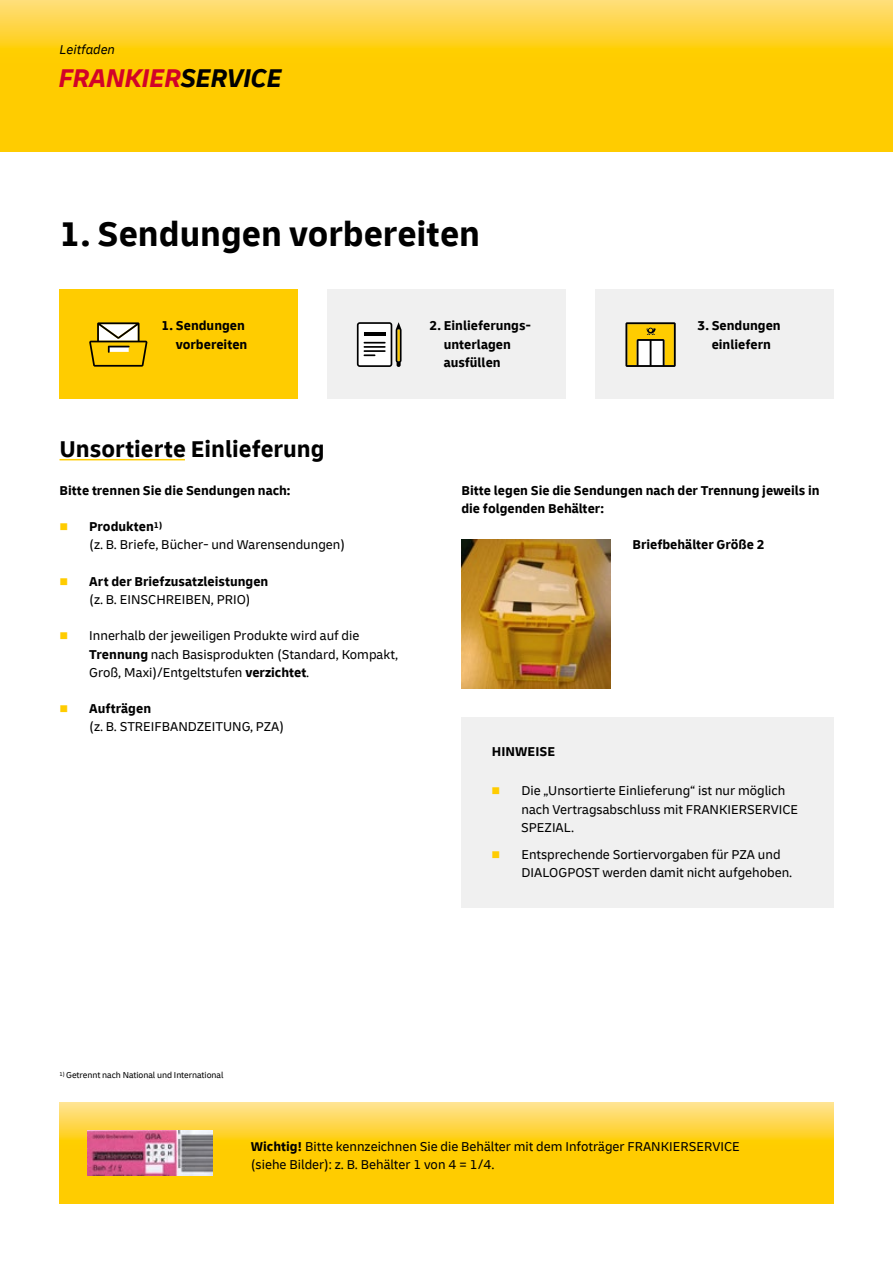
<style>
.page{position:relative;width:893px;height:1263px;background:#fff}
.page>*{position:absolute;margin:0;border:0;box-sizing:border-box;transform-origin:0 0}
.Headline_24pt__Minde{font:700 36px "Delivery";color:#000}
.Product_Solution_Log{font:italic 700 27px "Delivery";letter-spacing:-.02em;color:#d20328}
.Zwischenüberschrift{font:700 24px "Delivery";color:#000}
.Absatzüberschrift{font:13.5px/18.1px "Delivery";color:#000}
.Hervorhebung_Copy_te{font:700 13.5px/18.1px "Delivery";color:#000}
.Copy_text_9pt__Minde{font:700 13.5px/18.1px "Delivery";color:#000;text-align:center}
.Absatzüberschrift-2{font:700 13.5px/18.1px "Delivery";color:#000}
.Produktblatt{font:italic 13.5px "Delivery";color:#000}
.t1{font:9px "Delivery";letter-spacing:-.005em;color:#000}
.s1{color:#000}
.s2{color:#fc0}
.s3{font-weight:700}
.s4{font-weight:400}
</style>
<div class="page">
<svg style="left:0;top:0;width:893px;height:152px;background:#ffcf16"></svg>
<img style="left:461px;top:539px;width:149px;height:149px">
<div style="left:461px;top:717px;width:372px;height:190px;background:#f0f0f0"></div>
<div style="left:327px;top:289px;width:239px;height:109px;background:#f0f0f0"></div>
<div style="left:595px;top:289px;width:238px;height:109px;background:#f0f0f0"></div>
<div style="left:60px;top:289px;width:238px;height:109px;background:#fc0"></div>
<svg style="left:89px;top:322px;width:58px;height:45px"></svg>
<svg style="left:357px;top:322px;width:45px;height:45px"></svg>
<hr style="left:364px;top:332px;width:22px;height:4px;background:#000">
<svg style="left:625px;top:322px;width:51px;height:45px"></svg>
<svg style="left:60px;top:1102px;width:773px;height:101px;background:#fed122"></svg>
<img style="left:87px;top:1130px;width:125px;height:45px">
<hr style="left:60px;top:459px;width:125px;height:1px;background:#fc0">
<p class="Produktblatt" style="left:60px;top:40px;width:57px">Leitfaden</p>
<p class="Product_Solution_Log" style="left:58px;top:58px;width:225px">FRANKIER<span class="s1">SERVICE</span></p>
<p class="Headline_24pt__Minde" style="left:60px;top:212px;width:422px">1. Sendungen vorbereiten</p>
<p class="Copy_text_9pt__Minde" style="left:162px;top:317px;width:87px;text-align:right">1. Sendungen vorbereiten</p>
<p class="Zwischenüberschrift" style="left:60px;top:435px;width:267px">Unsortierte Einlieferung</p>
<p class="Hervorhebung_Copy_te" style="left:60px;top:481px;width:232px">Bitte trennen Sie die Sendungen nach:</p>
<p class="Absatzüberschrift" style="left:89px;top:517px;width:257px;text-indent:-30px"><span class="s2">■</span> <span class="s3">Produkten</span><sup>1)<br></sup>(z. B. Briefe, Bücher- und Warensendungen)</p>
<p class="Hervorhebung_Copy_te" style="left:89px;top:572px;width:181px;text-indent:-30px"><span class="s2">■</span> Art der Briefzusatzleistungen <span class="s4">(z. B. EINSCHREIBEN, PRIO)</span></p>
<p class="Absatzüberschrift" style="left:89px;top:626px;width:310px;text-indent:-30px"><span class="s2">■</span> Innerhalb der jeweiligen Produkte wird auf die<br><span class="s3">Trennung</span> nach Basisprodukten (Standard, Kompakt,<br>Groß, Maxi)/Entgeltstufen <span class="s3">verzichtet</span>.</p>
<p class="Absatzüberschrift" style="left:89px;top:699px;width:196px;text-indent:-30px"><span class="s2">■</span> <span class="s3">Aufträgen<br></span>(z. B. STREIFBANDZEITUNG, PZA)</p>
<p class="Absatzüberschrift-2" style="left:444px;top:317px;width:88px;text-indent:-14px">2. Einlieferungs&shy;unterlagen ausfüllen</p>
<p class="Copy_text_9pt__Minde" style="left:697px;top:317px;width:85px">3. Sendungen einliefern</p>
<p class="Hervorhebung_Copy_te" style="left:461px;top:481px;width:360px">Bitte legen Sie die Sendungen nach der Trennung jeweils in die folgenden Behälter:</p>
<p class="Hervorhebung_Copy_te" style="left:632px;top:535px;width:134px">Briefbehälter Größe 2</p>
<p class="Hervorhebung_Copy_te" style="left:492px;top:742px;width:65px">HINWEISE</p>
<p class="Absatzüberschrift" style="left:521px;top:781px;width:278px;text-indent:-30px"><span class="s2">■</span> Die „Unsortierte Einlieferung“ ist nur möglich nach Vertragsabschluss mit FRANKIERSERVICE<br>SPEZIAL.</p>
<p class="Absatzüberschrift" style="left:521px;top:845px;width:272px;text-indent:-30px"><span class="s2">■</span> Entsprechende Sortiervorgaben für PZA und<br>DIALOGPOST werden damit nicht aufgehoben.</p>
<p class="t1" style="left:60px;top:1069px;width:165px"><sup>1)</sup> Getrennt nach National und International</p>
<p class="Absatzüberschrift" style="left:251px;top:1137px;width:490px"><span class="s3">Wichtig!</span> Bitte kennzeichnen Sie die Behälter mit dem Infoträger FRANKIERSERVICE (siehe Bilder): z. B. Behälter 1 von 4 = 1/4.</p>
</div>
